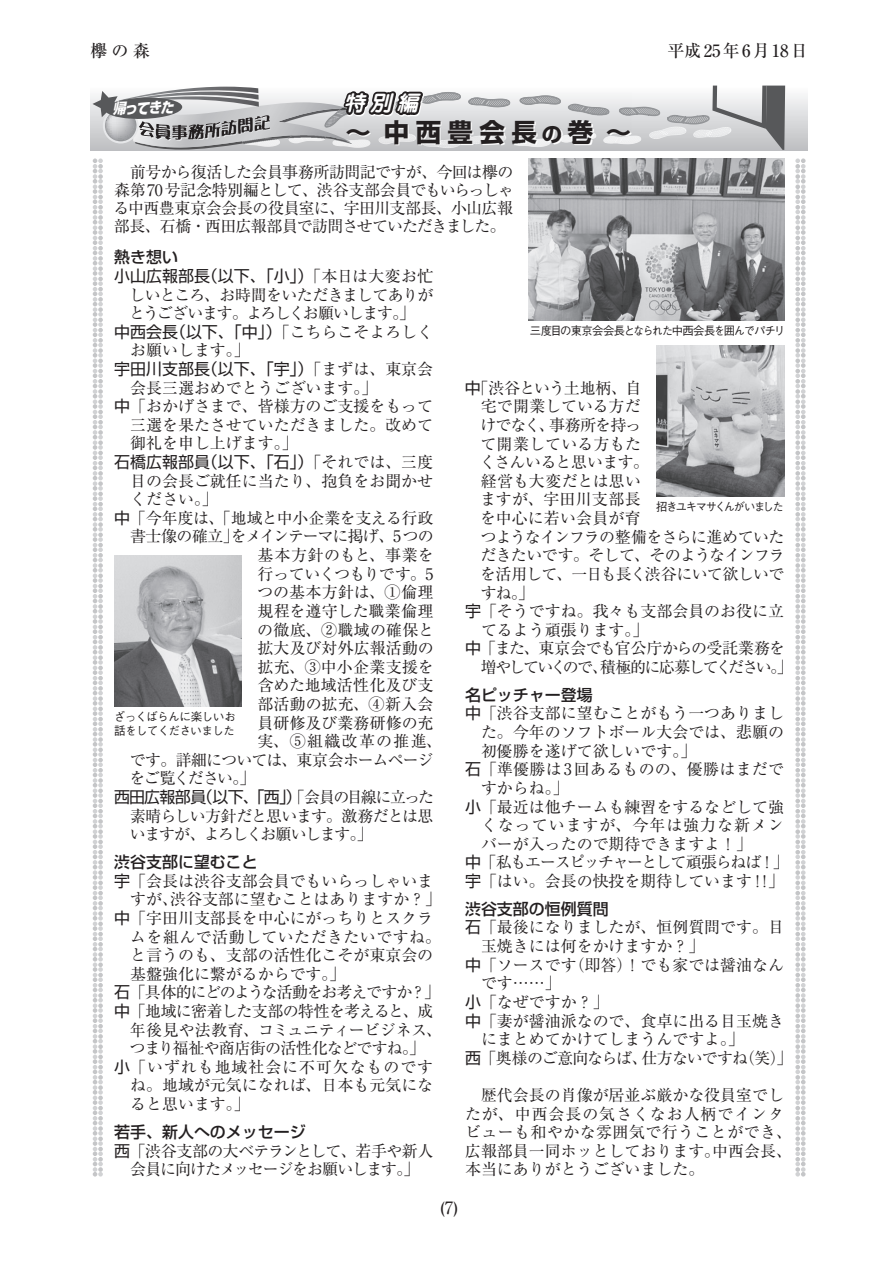
<style>
.page{position:relative;width:893px;height:1263px;background:#fff}
.page>*{position:absolute;margin:0;border:0;box-sizing:border-box;transform-origin:0 0}
.t1{font:700 25.5px "Shin Go Pro";letter-spacing:.25em;color:#231f20}
.t2{font:italic 700 21.3px "Jun 501 Pro";color:#fff}
.t3{font:500 16.95px "Ryumin Pro";letter-spacing:.125em;color:#231f20}
.t4{font:16.95px "Ryumin Pro";color:#231f20}
.t5{font:15.9px/18.6px "Ryumin Pro";color:#231f20}
.t6{font:15.9px/18.6px "Shin Go Pro";color:#231f20}
.t7{font:15.9px/18.6px "Ryumin Pro";letter-spacing:-.065em;color:#231f20}
.t8{font:15.9px "Ryumin Pro";letter-spacing:-.055em;color:#231f20}
.t9{font:15.9px "Ryumin Pro";letter-spacing:-.045em;color:#231f20}
.t10{font:15.9px/18.6px "Ryumin Pro";letter-spacing:-.07em;color:#231f20}
.t11{font:500 15.9px "Shin Go Pro";color:#231f20}
.t12{font:15.9px "Ryumin Pro";letter-spacing:.06em;color:#231f20}
.t13{font:15.9px "Ryumin Pro";letter-spacing:-.03em;color:#231f20}
.t14{font:15.9px "Shin Go Pro";letter-spacing:-.035em;color:#231f20}
.t15{font:15.9px "Ryumin Pro";letter-spacing:-.11em;color:#231f20}
.t16{font:15.9px "Ryumin Pro";letter-spacing:.02em;color:#231f20}
.t17{font:15.9px "Ryumin Pro";letter-spacing:-.08em;color:#231f20}
.t18{font:15.9px "Ryumin Pro";letter-spacing:-.02em;color:#231f20}
.t19{font:15.9px "Ryumin Pro";letter-spacing:-.06em;color:#231f20}
.t20{font:15.9px "Ryumin Pro";letter-spacing:-.04em;color:#231f20}
.t21{font:15.9px "Ryumin Pro";letter-spacing:-.05em;color:#231f20}
.t22{font:15.9px "Ryumin Pro";letter-spacing:.03em;color:#231f20}
.t23{font:15.9px "Ryumin Pro";letter-spacing:.035em;color:#231f20}
.t24{font:15.9px "Ryumin Pro";letter-spacing:.085em;color:#231f20}
.t25{font:15.9px "Ryumin Pro";letter-spacing:-.09em;color:#231f20}
.t26{font:italic 800 14.4px "Shin Go Pro";color:#fff;scale:.9 1}
.t27{font:500 11.7px "Gothic BBB Pro";letter-spacing:-.115em;color:#231f20}
.t28{font:500 11.7px/13.8px "Gothic BBB Pro";letter-spacing:-.055em;color:#231f20}
.t29{font:500 11.7px "Gothic BBB Pro";letter-spacing:-.125em;color:#231f20;scale:.96 1}
.s1{font-size:20.4px}
.s2{font-weight:500}
.s3{font-family:"Ryumin Pro"}
.s4{font-family:"Shin Go Pro"}
</style>
<div class="page">
<div style="left:90px;top:86px;width:718px;height:64px;background:linear-gradient(to bottom,#fcfdfd,#bec0c2)"></div>
<img style="left:529px;top:158px;width:255px;height:162px">
<img style="left:462px;top:92px;width:88px;height:53px">
<img style="left:468px;top:97px;width:42px;height:10px">
<img style="left:469px;top:98px;width:40px;height:9px">
<img style="left:519px;top:95px;width:42px;height:9px">
<img style="left:520px;top:96px;width:40px;height:8px">
<svg style="left:618px;top:86px;width:167px;height:64px"></svg>
<img style="left:469px;top:133px;width:37px;height:11px">
<img style="left:469px;top:134px;width:36px;height:9px">
<svg style="left:92px;top:86px;width:370px;height:65px"></svg>
<svg style="left:93px;top:158px;width:10px;height:1018px"></svg>
<svg style="left:795px;top:158px;width:11px;height:1018px"></svg>
<img style="left:114px;top:555px;width:128px;height:151px">
<img style="left:656px;top:345px;width:128px;height:151px">
<img style="left:239px;top:104px;width:122px;height:30px">
<img style="left:513px;top:104px;width:128px;height:43px">
<p class="t3" style="left:90px;top:38px;width:61px">欅の森</p>
<p class="t3" style="left:668px;top:38px;width:142px">平成25年6月18日</p>
<p class="t26" style="left:112px;top:98px;width:69px;rotate:-2deg">帰ってきた</p>
<h2 class="t2" style="left:344px;top:86px;width:83px">特別編</h2>
<h1 class="t1" style="left:345px;top:112px;width:287px">～中西豊会長<span class="s1">の</span>巻～</h1>
<p class="t5" style="left:114px;top:162px;width:402px;line-height:18px;text-align:justify;text-indent:16px">前号から復活した会員事務所訪問記ですが、今回は欅の森第70号記念特別編として、渋谷支部会員でもいらっしゃる中西豊東京会会長の役員室に、宇田川支部長、小山広報部長、石橋・西田広報部員で訪問させていただきました。</p>
<p class="t6" style="left:114px;top:246px;width:321px"><span class="s2">熱き想い<br></span>小山広報部長（以下、「小」）<span class="s3">「本日は大変お忙</span></p>
<p class="t7" style="left:129px;top:284px;width:306px">しいところ、お時間をいただきましてありがとうございます。よろしくお願いします。」</p>
<p class="t6" style="left:114px;top:320px;width:320px">中西会長（以下、「中」）<span class="s3">「こちらこそよろしく</span></p>
<p class="t5" style="left:130px;top:340px;width:121px">お願いします。」</p>
<p class="t6" style="left:114px;top:358px;width:320px">宇田川支部長（以下、「宇」）<span class="s3">「まずは、東京会</span></p>
<p class="t5" style="left:130px;top:377px;width:249px">会長三選おめでとうございます。」</p>
<p class="t5" style="left:114px;top:396px;width:320px"><span class="s4">中</span> 「おかげさまで、皆様方のご支援をもって</p>
<p class="t5" style="left:130px;top:414px;width:304px">三選を果たさせていただきました。改めて</p>
<p class="t5" style="left:130px;top:433px;width:169px">御礼を申し上げます。」</p>
<p class="t6" style="left:114px;top:451px;width:320px">石橋広報部員（以下、「石」）<span class="s3">「それでは、三度</span></p>
<p class="t5" style="left:130px;top:470px;width:304px">目の会長ご就任に当たり、抱負をお聞かせ</p>
<p class="t5" style="left:130px;top:489px;width:89px">ください。」</p>
<p class="t18" style="left:114px;top:505px;width:320px"><span class="s4">中</span> 「今年度は、「地域と中小企業を支える行政</p>
<p class="t19" style="left:130px;top:524px;width:305px">書士像の確立」をメインテーマに掲げ、5つの</p>
<p class="t23" style="left:258px;top:543px;width:178px">基本方針のもと、事業を</p>
<p class="t9" style="left:258px;top:561px;width:177px">行っていくつもりです。5</p>
<p class="t16" style="left:257px;top:580px;width:177px">つの基本方針は、①倫理</p>
<p class="t5" style="left:258px;top:601px;width:177px">規程を遵守した職業倫理</p>
<p class="t16" style="left:257px;top:617px;width:178px">の徹底、②職域の確保と</p>
<p class="t5" style="left:258px;top:638px;width:178px">拡大及び対外広報活動の</p>
<p class="t5" style="left:258px;top:656px;width:178px">拡充、③中小企業支援を</p>
<p class="t5" style="left:258px;top:675px;width:177px">含めた地域活性化及び支</p>
<p class="t5" style="left:257px;top:694px;width:177px">部活動の拡充、④新入会</p>
<p class="t5" style="left:258px;top:712px;width:177px">員研修及び業務研修の充</p>
<p class="t24" style="left:257px;top:729px;width:186px">実、⑤組織改革の推進、</p>
<p class="t8" style="left:130px;top:747px;width:305px">です。詳細については、東京会ホームページ</p>
<p class="t25" style="left:129px;top:766px;width:127px">をご覧ください。」</p>
<p class="t14" style="left:114px;top:784px;width:322px">西田広報部員（以下、「西」）<span class="s3">「会員の目線に立った</span></p>
<p class="t10" style="left:130px;top:805px;width:305px">素晴らしい方針だと思います。激務だとは思いますが、よろしくお願いします。」</p>
<p class="t11" style="left:114px;top:849px;width:145px">渋谷支部に望むこと</p>
<p class="t5" style="left:114px;top:870px;width:320px"><span class="s4">宇</span> 「会長は渋谷支部会員でもいらっしゃいま</p>
<p class="t5" style="left:130px;top:889px;width:312px">すが、渋谷支部に望むことはありますか？」</p>
<p class="t5" style="left:114px;top:908px;width:320px"><span class="s4">中</span> 「宇田川支部長を中心にがっちりとスクラ</p>
<p class="t22" style="left:130px;top:924px;width:312px">ムを組んで活動していただきたいですね。</p>
<p class="t5" style="left:130px;top:945px;width:304px">と言うのも、支部の活性化こそが東京会の</p>
<p class="t5" style="left:130px;top:963px;width:217px">基盤強化に繋がるからです。」</p>
<p class="t10" style="left:114px;top:982px;width:327px"><span class="s4">石</span> 「具体的にどのような活動をお考えですか？」</p>
<p class="t9" style="left:114px;top:998px;width:321px"><span class="s4">中</span> 「地域に密着した支部の特性を考えると、成</p>
<p class="t5" style="left:130px;top:1019px;width:314px">年後見や法教育、コミュニティービジネス、</p>
<p class="t20" style="left:130px;top:1036px;width:297px">つまり福祉や商店街の活性化などですね。」</p>
<p class="t12" style="left:114px;top:1054px;width:320px"><span class="s4">小</span> 「いずれも地域社会に不可欠なものです</p>
<p class="t5" style="left:130px;top:1075px;width:304px">ね。地域が元気になれば、日本も元気にな</p>
<p class="t5" style="left:130px;top:1094px;width:121px">ると思います。」</p>
<p class="t11" style="left:114px;top:1119px;width:193px">若手、新人へのメッセージ</p>
<p class="t7" style="left:114px;top:1140px;width:321px;text-align:center"><span class="s4">西</span> 「渋谷支部の大ベテランとして、若手や新人会員に向けたメッセージをお願いします。」</p>
<p class="t28" style="left:114px;top:708px;width:123px">ざっくばらんに楽しいお話をしてくださいました</p>
<p class="t27" style="left:530px;top:321px;width:257px">三度目の東京会会長となられた中西会長を囲んでパチリ</p>
<p class="t9" style="left:465px;top:375px;width:178px"><span class="s4">中</span> 「渋谷という土地柄、自</p>
<p class="t5" style="left:481px;top:396px;width:162px">宅で開業している方だ</p>
<p class="t8" style="left:480px;top:413px;width:163px">けでなく、事務所を持っ</p>
<p class="t5" style="left:480px;top:433px;width:162px">て開業している方もた</p>
<p class="t13" style="left:480px;top:450px;width:171px">くさんいると思います。</p>
<p class="t5" style="left:481px;top:470px;width:162px">経営も大変だとは思い</p>
<p class="t5" style="left:480px;top:489px;width:162px">ますが、宇田川支部長</p>
<p class="t5" style="left:480px;top:508px;width:162px">を中心に若い会員が育</p>
<p class="t8" style="left:481px;top:524px;width:305px">つようなインフラの整備をさらに進めていた</p>
<p class="t21" style="left:481px;top:543px;width:306px">だきたいです。そして、そのようなインフラ</p>
<p class="t9" style="left:480px;top:561px;width:306px">を活用して、一日も長く渋谷にいて欲しいで</p>
<p class="t5" style="left:481px;top:582px;width:55px">すね。」</p>
<p class="t5" style="left:465px;top:601px;width:320px"><span class="s4">宇</span> 「そうですね。我々も支部会員のお役に立</p>
<p class="t5" style="left:481px;top:619px;width:169px">てるよう頑張ります。」</p>
<p class="t13" style="left:465px;top:636px;width:322px"><span class="s4">中</span> 「また、東京会でも官公庁からの受託業務を</p>
<p class="t15" style="left:481px;top:654px;width:313px">増やしていくので、積極的に応募してください。」</p>
<p class="t11" style="left:465px;top:682px;width:129px">名ピッチャー登場</p>
<p class="t5" style="left:465px;top:703px;width:320px"><span class="s4">中</span> 「渋谷支部に望むことがもう一つありまし</p>
<p class="t5" style="left:481px;top:722px;width:304px">た。今年のソフトボール大会では、悲願の</p>
<p class="t5" style="left:481px;top:740px;width:217px">初優勝を遂げて欲しいです。」</p>
<p class="t5" style="left:465px;top:759px;width:320px"><span class="s4">石</span> 「準優勝は3回あるものの、優勝はまだで</p>
<p class="t5" style="left:481px;top:778px;width:89px">すからね。」</p>
<p class="t5" style="left:465px;top:796px;width:320px"><span class="s4">小</span> 「最近は他チームも練習をするなどして強</p>
<p class="t12" style="left:481px;top:813px;width:304px">くなっていますが、今年は強力な新メン</p>
<p class="t5" style="left:481px;top:833px;width:273px">バーが入ったので期待できますよ！」</p>
<p class="t17" style="left:465px;top:850px;width:325px"><span class="s4">中</span> 「私もエースピッチャーとして頑張らねば！」</p>
<p class="t5" style="left:465px;top:871px;width:320px"><span class="s4">宇</span> 「はい。会長の快投を期待しています ! !」</p>
<p class="t11" style="left:465px;top:896px;width:145px">渋谷支部の恒例質問</p>
<p class="t5" style="left:465px;top:917px;width:320px"><span class="s4">石</span> 「最後になりましたが、恒例質問です。目</p>
<p class="t5" style="left:481px;top:936px;width:225px">玉焼きには何をかけますか？」</p>
<p class="t5" style="left:465px;top:954px;width:320px"><span class="s4">中</span> 「ソースです（即答）！でも家では醤油なん</p>
<p class="t5" style="left:481px;top:973px;width:81px">です……」</p>
<p class="t5" style="left:465px;top:991px;width:145px"><span class="s4">小</span> 「なぜですか？」</p>
<p class="t5" style="left:465px;top:1010px;width:320px"><span class="s4">中</span> 「妻が醤油派なので、食卓に出る目玉焼き</p>
<p class="t5" style="left:481px;top:1029px;width:265px">にまとめてかけてしまうんですよ。」</p>
<p class="t8" style="left:465px;top:1045px;width:329px"><span class="s4">西</span> 「奥様のご意向ならば、仕方ないですね（笑）」</p>
<p class="t5" style="left:465px;top:1085px;width:328px;text-indent:16px">歴代会長の肖像が居並ぶ厳かな役員室でしたが、中西会長の気さくなお人柄でインタビューも和やかな雰囲気で行うことができ、広報部員一同ホッとしております。中西会長、本当にありがとうございました。</p>
<p class="t29" style="left:656px;top:497px;width:134px">招きユキマサくんがいました</p>
<p class="t4" style="left:440px;top:1194px;width:19px">(7)</p>
</div>
